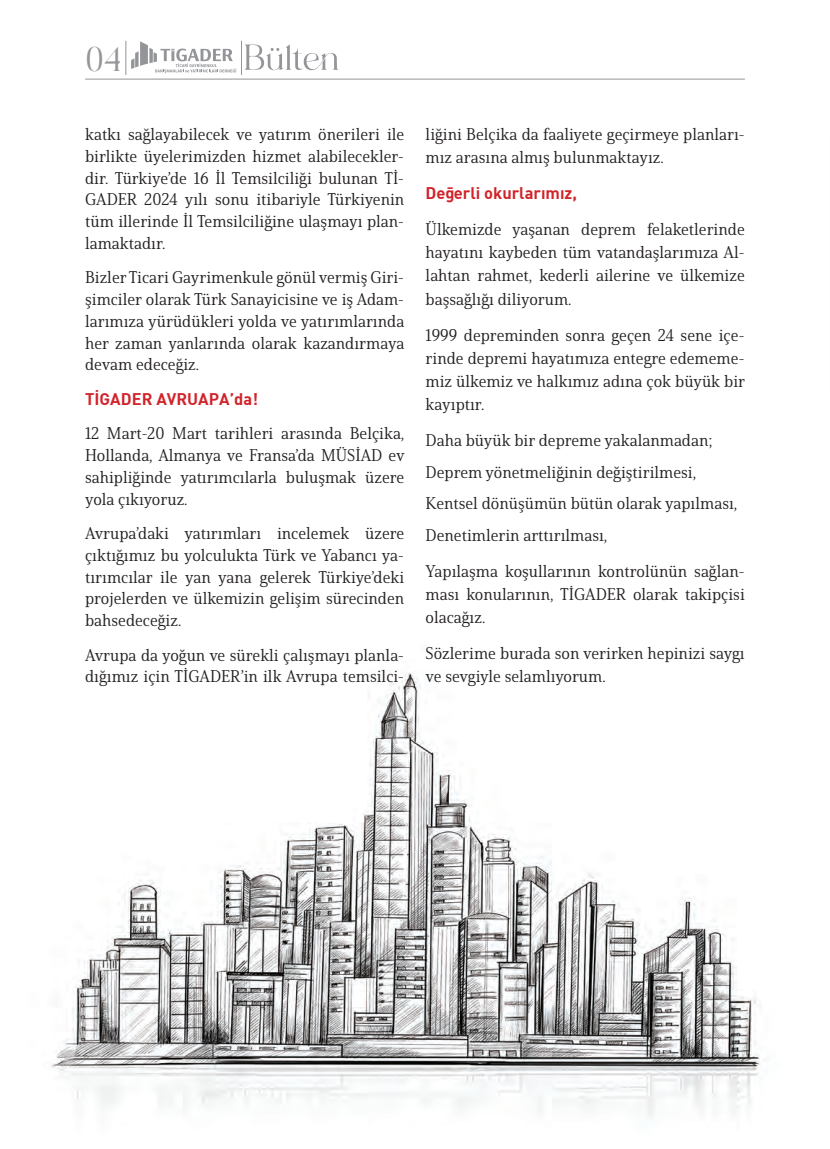
<style>
.page{position:relative;width:830px;height:1149px;background:#fff}
.page>*{position:absolute;margin:0;border:0;box-sizing:border-box;transform-origin:0 0}
.t1{font:34.5px "Mollieglaston";color:#939598}
.t2{font:16.5px/21.8px "Solitas Serif Nor Reg";color:#231f20;text-align:justify}
.t3{font:700 16.5px "DI Nbek";color:#d1232a}
</style>
<div class="page">
<hr style="left:829px;top:0;width:1px;height:817px;background:#e41e25">
<img style="left:51px;top:672px;width:714px;height:445px">
<svg style="left:131px;top:41px;width:105px;height:32px"></svg>
<svg style="left:245px;top:44px;width:93px;height:26px"></svg>
<hr style="left:241px;top:41px;width:1px;height:34px;background:#939598">
<hr style="left:85px;top:79px;width:659px;height:1px;background:#939598">
<hr style="left:125px;top:41px;width:1px;height:34px;background:#939598">
<svg style="left:829px;top:128px;width:1px;height:266px"></svg>
<h1 class="t1" style="left:86px;top:40px;width:37px">04</h1>
<p class="t2" style="left:85px;top:123px;width:320px">katkı sağlayabilecek ve yatırım önerileri ile birlikte üyelerimizden hizmet alabilecekler&shy;dir. Türkiye’de 16 İl Temsilciliği bulunan Tİ-GADER 2024 yılı sonu itibariyle Türkiyenin tüm illerinde İl Temsilciliğine ulaşmayı plan&shy;lamaktadır.</p>
<p class="t2" style="left:85px;top:266px;width:320px">Bizler Ticari Gayrimenkule gönül vermiş Giri&shy;şimciler olarak Türk Sanayicisine ve iş Adam&shy;larımıza yürüdükleri yolda ve yatırımlarında her zaman yanlarında olarak kazandırmaya devam edeceğiz.</p>
<p class="t3" style="left:85px;top:388px;width:174px">Tİ GADER AVRUAPA’da!</p>
<p class="t2" style="left:85px;top:422px;width:321px">12 Mart-20 Mart tarihleri arasında Belçika, Hollanda, Almanya ve Fransa’da MÜSİAD ev sahipliğinde yatırımcılarla buluşmak üzere yola çıkıyoruz.</p>
<p class="t2" style="left:85px;top:522px;width:320px">Avrupa’daki yatırımları incelemek üzere çıktığımız bu yolculukta Türk ve Yabancı ya&shy;tırımcılar ile yan yana gelerek Türkiye’deki projelerden ve ülkemizin gelişim sürecinden bahsedeceğiz.</p>
<p class="t2" style="left:85px;top:643px;width:320px">Avrupa da yoğun ve sürekli çalışmayı planla&shy;dığımız için TİGADER’in ilk Avrupa temsilci-</p>
<p class="t2" style="left:425px;top:123px;width:320px;line-height:23.1px">liğini Belçika da faaliyete geçirmeye planları&shy;mız arasına almış bulunmaktayız.</p>
<p class="t3" style="left:425px;top:182px;width:153px">Değerli okurlarımız,</p>
<p class="t2" style="left:425px;top:218px;width:320px;line-height:23.1px">Ülkemizde yaşanan deprem felaketlerinde hayatını kaybeden tüm vatandaşlarımıza Al&shy;lahtan rahmet, kederli ailerine ve ülkemize başsağlığı diliyorum.</p>
<p class="t2" style="left:425px;top:323px;width:321px;line-height:23.1px">1999 depreminden sonra geçen 24 sene içe&shy;rinde depremi hayatımıza entegre edememe&shy;miz ülkemiz ve halkımız adına çok büyük bir kayıptır.</p>
<p class="t2" style="left:425px;top:424px;width:313px;line-height:31.7px;text-align:left">Daha büyük bir depreme yakalanmadan; Deprem yönetmeliğinin değiştirilmesi, Kentsel dönüşümün bütün olarak yapılması, Denetimlerin arttırılması,</p>
<p class="t2" style="left:425px;top:559px;width:320px;line-height:23.1px">Yapılaşma koşullarının kontrolünün sağlan&shy;ması konularının, TİGADER olarak takipçisi olacağız.</p>
<p class="t2" style="left:425px;top:641px;width:320px;line-height:23.1px">Sözlerime burada son verirken hepinizi saygı ve sevgiyle selamlıyorum.</p>
</div>
